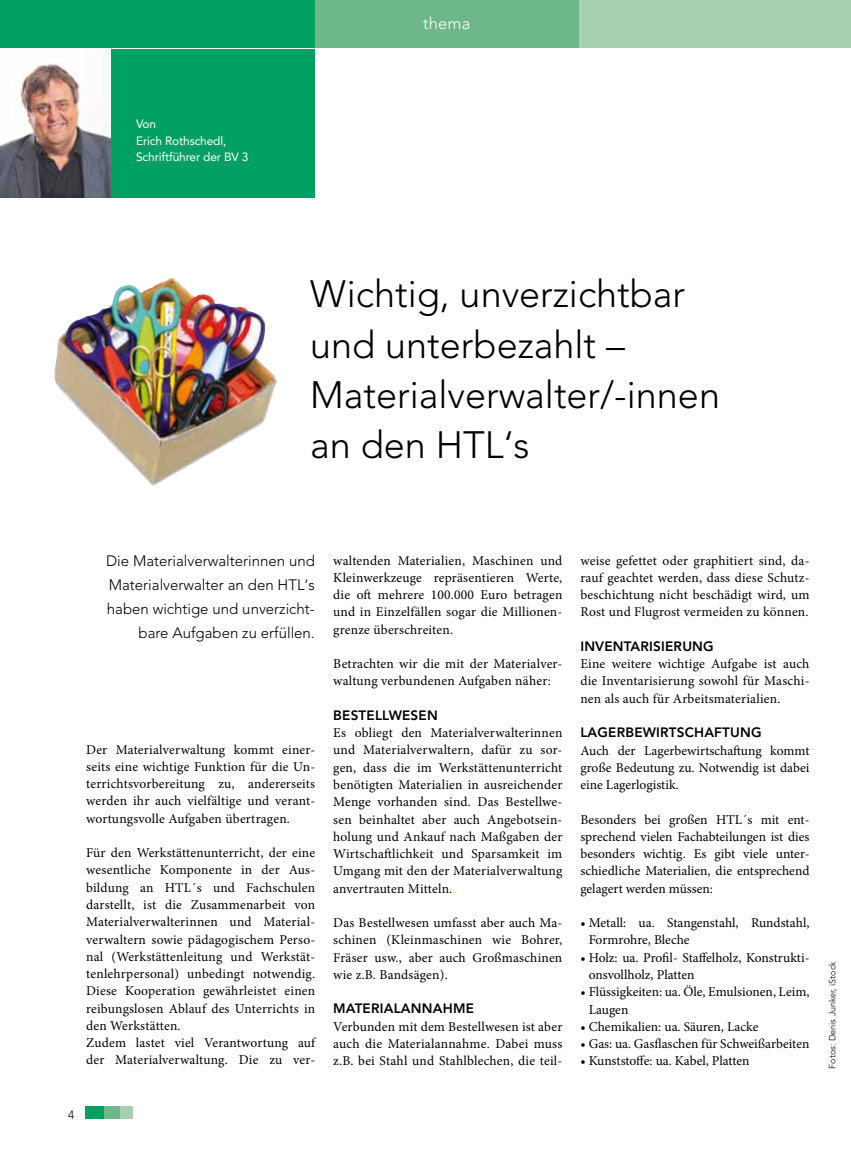
<style>
.page{position:relative;width:851px;height:1149px;background:#fff}
.page>*{position:absolute;margin:0;border:0;box-sizing:border-box;transform-origin:0 0}
.t1{font:300 37.8px/50.4px "Avenir";color:#000}
.t2{font:300 16.5px "Avenir";color:#fff}
.t3{font:300 15px/24px "Avenir";color:#000;text-align:right}
.t4{font:13.5px/17.2px "Minion Pro";letter-spacing:.01em;color:#000;text-align:justify}
.t5{font:800 13.5px "Avenir";letter-spacing:.015em;color:#000}
.t6{font:12px/16.5px "Avenir";letter-spacing:-.015em;color:#fff}
.t7{font:300 12px "Avenir";color:#000}
.t8{font:300 9px "Avenir";color:#000}
.s1{color:#ffed00}
</style>
<div class="page">
<div style="left:578px;top:0;width:272px;height:48px;background:#a6d0b1"></div>
<div style="left:315px;top:0;width:263px;height:48px;background:#6eb788"></div>
<div style="left:85px;top:1106px;width:19px;height:12px;background:#00a063"></div>
<div style="left:104px;top:1106px;width:16px;height:12px;background:#6eb788"></div>
<div style="left:120px;top:1106px;width:13px;height:12px;background:#a6d0b1"></div>
<div style="left:0;top:0;width:315px;height:197px;background:#00a063"></div>
<img style="left:0;top:49px;width:111px;height:148px">
<img style="left:54px;top:277px;width:223px;height:209px">
<hr style="left:0;top:48px;width:850px;height:1px;background:#fff">
<p class="t6" style="left:136px;top:116px;width:114px">Von<br>Erich Rothschedl,<br>Schriftführer der BV 3</p>
<p class="t2" style="left:423px;top:14px;width:49px">thema</p>
<h1 class="t1" style="left:310px;top:269px;width:411px">Wichtig, unverzichtbar und unterbezahlt –<br>Materialverwalter/-innen an den HTL‘s</h1>
<p class="t3" style="left:106px;top:548px;width:210px">Die Materialverwalterinnen und<br>Materialverwalter an den HTL‘s haben wichtige und unverzicht&shy;bare Aufgaben zu erfüllen.</p>
<p class="t4" style="left:86px;top:740px;width:230px">Der Materialverwaltung kommt einer&shy;seits eine wichtige Funktion für die Un&shy;terrichtsvorbereitung zu, andererseits werden ihr auch vielfältige und verant&shy;wortungsvolle Aufgaben übertragen.</p>
<p class="t4" style="left:86px;top:844px;width:230px;text-align:left">Für den Werkstättenunterricht, der eine wesentliche Komponente in der Aus&shy;bildung an HTL´s und Fachschulen darstellt, ist die Zusammenarbeit von Materialverwalterinnen und Material&shy;verwaltern sowie pädagogischem Perso&shy;nal (Werkstättenleitung und Werkstät&shy;tenlehrpersonal) unbedingt notwendig.<br>Diese Kooperation gewährleistet einen reibungslosen Ablauf des Unterrichts in den Werkstätten.<br>Zudem lastet viel Verantwortung auf der Materialverwaltung. Die zu ver-</p>
<p class="t4" style="left:333px;top:551px;width:230px">waltenden Materialien, Maschinen und Kleinwerkzeuge repräsentieren Werte, die oft mehrere 100.000 Euro betragen und in Einzelfällen sogar die Millionen&shy;grenze überschreiten.</p>
<p class="t4" style="left:333px;top:655px;width:230px">Betrachten wir die mit der Materialver&shy;waltung verbundenen Aufgaben näher:</p>
<p class="t5" style="left:333px;top:707px;width:106px">BESTELLWESEN</p>
<p class="t4" style="left:333px;top:724px;width:230px">Es obliegt den Materialverwalterinnen und Materialverwaltern, dafür zu sor&shy;gen, dass die im Werkstättenunterricht benötigten Materialien in ausreichender Menge vorhanden sind. Das Bestellwe&shy;sen beinhaltet aber auch Angebotsein&shy;holung und Ankauf nach Maßgaben der Wirtschaftlichkeit und Sparsamkeit im Umgang mit den der Materialverwaltung anvertrauten Mitteln.<span class="s1">.</span></p>
<p class="t4" style="left:333px;top:913px;width:230px">Das Bestellwesen umfasst aber auch Ma&shy;schinen (Kleinmaschinen wie Bohrer, Fräser usw., aber auch Großmaschinen wie z.B. Bandsägen).</p>
<p class="t5" style="left:333px;top:1000px;width:142px">MATERIALANNAHME</p>
<p class="t4" style="left:333px;top:1017px;width:230px">Verbunden mit dem Bestellwesen ist aber auch die Materialannahme. Dabei muss z.B. bei Stahl und Stahlblechen, die teil-</p>
<p class="t7" style="left:68px;top:1107px;width:8px">4</p>
<p class="t4" style="left:580px;top:551px;width:230px">weise gefettet oder graphitiert sind, da&shy;rauf geachtet werden, dass diese Schutz&shy;beschichtung nicht beschädigt wird, um Rost und Flugrost vermeiden zu können.</p>
<p class="t5" style="left:580px;top:638px;width:135px">INVENTARISIERUNG</p>
<p class="t4" style="left:580px;top:655px;width:230px">Eine weitere wichtige Aufgabe ist auch die Inventarisierung sowohl für Maschi&shy;nen als auch für Arbeitsmaterialien.</p>
<p class="t5" style="left:580px;top:724px;width:183px">LAGERB EWIRTSCHAFTUNG</p>
<p class="t4" style="left:580px;top:741px;width:230px">Auch der Lagerbewirtschaftung kommt große Bedeutung zu. Notwendig ist dabei eine Lagerlogistik.</p>
<p class="t4" style="left:580px;top:810px;width:230px">Besonders bei großen HTL´s mit ent&shy;sprechend vielen Fachabteilungen ist dies besonders wichtig. Es gibt viele unter&shy;schiedliche Materialien, die entsprechend gelagert werden müssen:</p>
<p class="t4" style="left:588px;top:914px;width:222px;text-indent:-8px">• Metall: ua. Stangenstahl, Rundstahl,<br>Formrohre, Bleche</p>
<p class="t4" style="left:588px;top:948px;width:222px;text-indent:-8px">• Holz: ua. Profil- Staffelholz, Konstrukti&shy;onsvollholz, Platten</p>
<p class="t4" style="left:588px;top:983px;width:222px;text-indent:-8px">• Flüssigkeiten: ua. Öle, Emulsionen, Leim,<br>Laugen</p>
<p class="t4" style="left:580px;top:1017px;width:179px">• Chemikalien: ua. Säuren, Lacke</p>
<p class="t4" style="left:580px;top:1034px;width:230px">• Gas: ua. Gasflaschen für Schweißarbeiten</p>
<p class="t4" style="left:580px;top:1052px;width:171px">• Kunststoffe: ua. Kabel, Platten</p>
<p class="t8" style="left:826px;top:1068px;width:108px;rotate:-90deg">Fotos: Denis Junker, iStock</p>
</div>
